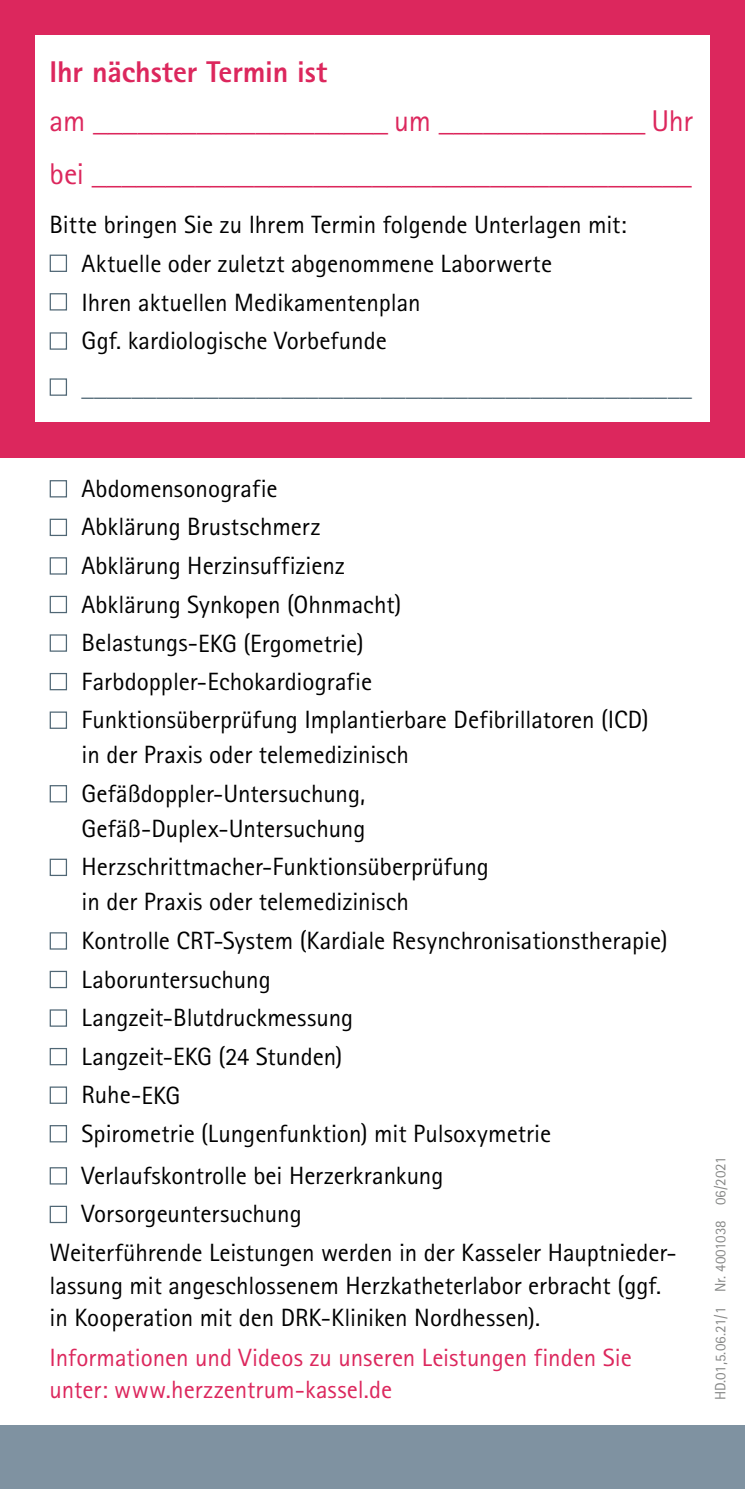
<style>
.page{position:relative;width:745px;height:1489px;background:#fff}
.page>*{position:absolute;margin:0;border:0;box-sizing:border-box;transform-origin:0 0}
.t1{font:30px/52.8px "Rotis Sans Serif Pro";letter-spacing:-.015em;color:#dc275d}
.t2{font:800 30px "Rotis Sans Serif Pro";letter-spacing:-.005em;color:#dc275d}
.t3{font:25px/38.5px "Rotis Sans Serif Pro";color:#000}
.t4{font:25px/32.5px "Rotis Sans Serif Pro";color:#dc275d}
.t5{font:25px "Rotis Sans Serif Pro";color:#506775}
.t6{font:15px "Rotis Sans Serif Pro";color:#868786}
</style>
<div class="page">
<div style="left:0;top:1424px;width:744px;height:64px;background:#7f92a1"></div>
<div style="left:0;top:0;width:744px;height:457px;background:#dc275d"></div>
<div style="left:35px;top:35px;width:674px;height:387px;background:#fff"></div>
<div style="left:50px;top:254px;width:17px;height:18px;border:1px solid #506775"></div>
<div style="left:50px;top:293px;width:17px;height:17px;border:1px solid #506775"></div>
<div style="left:50px;top:332px;width:17px;height:18px;border:1px solid #506775"></div>
<div style="left:50px;top:378px;width:17px;height:18px;border:1px solid #506775"></div>
<div style="left:50px;top:480px;width:17px;height:17px;border:1px solid #506775"></div>
<div style="left:50px;top:518px;width:17px;height:18px;border:1px solid #506775"></div>
<div style="left:50px;top:557px;width:17px;height:17px;border:1px solid #506775"></div>
<div style="left:50px;top:595px;width:17px;height:18px;border:1px solid #506775"></div>
<div style="left:50px;top:634px;width:17px;height:17px;border:1px solid #506775"></div>
<div style="left:50px;top:673px;width:17px;height:17px;border:1px solid #506775"></div>
<div style="left:50px;top:711px;width:17px;height:17px;border:1px solid #506775"></div>
<div style="left:50px;top:785px;width:17px;height:17px;border:1px solid #506775"></div>
<div style="left:50px;top:858px;width:17px;height:18px;border:1px solid #506775"></div>
<div style="left:50px;top:932px;width:17px;height:17px;border:1px solid #506775"></div>
<div style="left:50px;top:970px;width:17px;height:18px;border:1px solid #506775"></div>
<div style="left:50px;top:1009px;width:17px;height:17px;border:1px solid #506775"></div>
<div style="left:50px;top:1047px;width:17px;height:18px;border:1px solid #506775"></div>
<div style="left:50px;top:1086px;width:17px;height:17px;border:1px solid #506775"></div>
<div style="left:50px;top:1124px;width:17px;height:18px;border:1px solid #506775"></div>
<div style="left:50px;top:1167px;width:17px;height:17px;border:1px solid #506775"></div>
<div style="left:50px;top:1205px;width:17px;height:17px;border:1px solid #506775"></div>
<p class="t2" style="left:50px;top:53px;width:279px">Ihr nächster Termin ist</p>
<p class="t1" style="left:50px;top:95px;width:644px">am ____________________ um ______________ Uhr bei _________________________________________</p>
<p class="t3" style="left:81px;top:206px;width:546px;text-indent:-32px">Bitte bringen Sie zu Ihrem Termin folgende Unterlagen mit:<br>Aktuelle oder zuletzt abgenommene Laborwerte<br>Ihren aktuellen Medikamentenplan<br>Ggf. kardiologische Vorbefunde</p>
<p class="t5" style="left:81px;top:372px;width:611px">_________________________________________________</p>
<p class="t3" style="left:81px;top:469px;width:568px">Abdomensonografie<br>Abklärung Brustschmerz<br>Abklärung Herzinsuffizienz<br>Abklärung Synkopen (Ohnmacht)<br>Belastungs-EKG (Ergometrie)<br>Farbdoppler-Echokardiografie<br>Funktionsüberprüfung Implantierbare Defibrillatoren (ICD)</p>
<p class="t3" style="left:81px;top:735px;width:329px">in der Praxis oder telemedizinisch<br>Gefäßdoppler-Untersuchung,</p>
<p class="t3" style="left:81px;top:809px;width:408px">Gefäß-Duplex-Untersuchung<br>Herzschrittmacher-Funktionsüberprüfung</p>
<p class="t3" style="left:81px;top:882px;width:587px">in der Praxis oder telemedizinisch<br>Kontrolle CRT-System (Kardiale Resynchronisationstherapie)<br>Laboruntersuchung<br>Langzeit-Blutdruckmessung<br>Langzeit-EKG (24 Stunden)<br>Ruhe-EKG<br>Spirometrie (Lungenfunktion) mit Pulsoxymetrie</p>
<p class="t3" style="left:81px;top:1156px;width:363px">Verlaufskontrolle bei Herzerkrankung</p>
<p class="t3" style="left:81px;top:1194px;width:221px">Vorsorgeuntersuchung</p>
<p class="t3" style="left:50px;top:1233px;width:628px">Weiterführende Leistungen werden in der Kasseler Hauptnieder-</p>
<p class="t3" style="left:50px;top:1268px;width:612px;line-height:32.5px">lassung mit angeschlossenem Herzkatheterlabor erbracht (ggf. in Kooperation mit den DRK-Kliniken Nordhessen).</p>
<p class="t4" style="left:50px;top:1340px;width:583px">Informationen und Videos zu unseren Leistungen finden Sie unter: www.herzzentrum-kassel.de</p>
<p class="t6" style="left:711px;top:1400px;width:245px;rotate:-90deg">HD.01,5.06.21/1 Nr. 4001038 06/2021</p>
</div>
